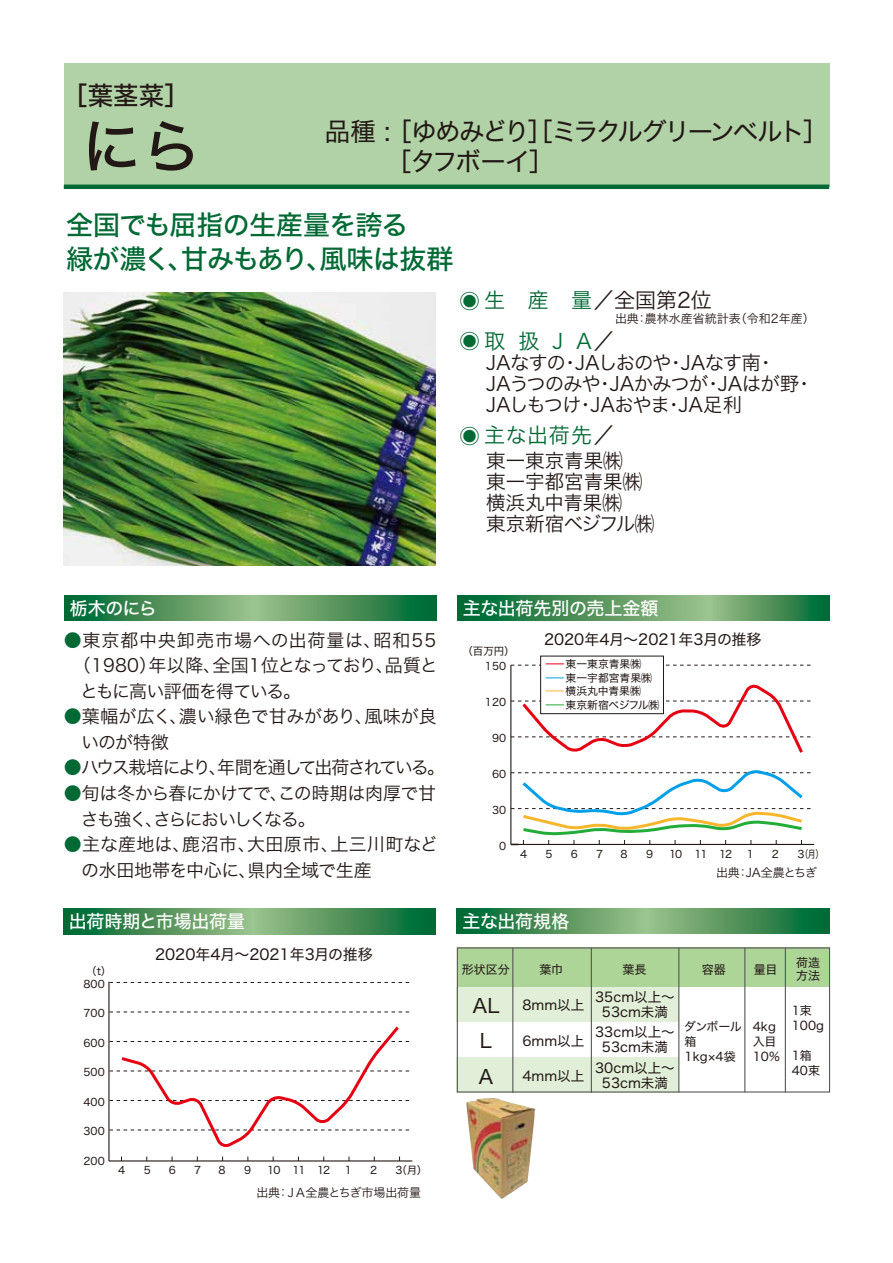
<style>
.page{position:relative;width:893px;height:1263px;background:#fff}
.page>*{position:absolute;margin:0;border:0;box-sizing:border-box;transform-origin:0 0}
.t1{font:60px "Hira Kaku Std W5";color:#221815}
.t2{font:27px/34.5px "Hira Kaku Std W5";letter-spacing:-.025em;color:#006934}
.t3{font:25.5px/30px "Hira Kaku Std W4";letter-spacing:-.095em;color:#221815}
.t4{font:25.5px "Hira Kaku Std W5";color:#221815}
.t5{font:21px/40.7px "Hira Kaku Std W3";color:#006934}
.t6{font:21px "Hira Kaku Std W3";letter-spacing:.03em;color:#006934}
.t7{font:19.5px/21px "Hira Kaku Std W3";letter-spacing:-.055em;color:#221815}
.t8{font:19.5px/21px "Hira Kaku Std W3";color:#221815}
.t9{font:19.5px/35.2px "Hira Kaku Std N W4";color:#221815;text-align:center}
.t10{font:18px/25.5px "Hira Kaku Std W3";color:#221815}
.t11{font:18px/25.5px "Hira Kaku Std W3";letter-spacing:-.07em;color:#221815}
.t12{font:18px "Hira Kaku Std W5";letter-spacing:-.02em;color:#fff}
.t13{font:18px/25.5px "Hira Kaku Std W3";letter-spacing:-.02em;color:#221815}
.t14{font:18px "Hira Kaku Std W3";letter-spacing:.015em;color:#221815}
.t15{font:18px "Hira Kaku Std W3";letter-spacing:-.115em;color:#221815}
.t16{font:18px "Hira Kaku Std W3";letter-spacing:.055em;color:#221815}
.t17{font:18px "Hira Kaku Std W3";letter-spacing:-.055em;color:#221815}
.t18{font:15px "Hira Kaku Std W4";color:#221815}
.t19{font:13.5px/20.2px "Hira Kaku Std N W4";color:#221815;text-align:center}
.t20{font:12px/15px "Hira Kaku Std W4";color:#221815}
.t21{font:12px "Hira Kaku Std W3";letter-spacing:-.025em;color:#221815}
.t22{font:12px "Hira Kaku Std W3";color:#221815}
.t23{font:12px/15px "Hira Kaku Std W4";letter-spacing:-.02em;color:#221815}
.t24{font:10.8px/13.5px "Hira Kaku Std W4";color:#221815}
.t25{font:10.5px "Hira Kaku Std W4";color:#221815}
.s1{color:#221815}
.s2{color:#006934}
.s3{color:#e60012}
.s4{color:#00a0e9}
.s5{color:#f8b62d}
.s6{color:#22ac38}
</style>
<div class="page">
<svg style="left:64px;top:596px;width:372px;height:25px;background:#4c925c"></svg>
<svg style="left:457px;top:596px;width:372px;height:25px;background:#4c925c"></svg>
<svg style="left:63px;top:908px;width:372px;height:26px;background:#4c925c"></svg>
<svg style="left:457px;top:909px;width:372px;height:25px;background:#4c925c"></svg>
<div style="left:64px;top:63px;width:765px;height:124px;background:#b1d1a7"></div>
<hr style="left:64px;top:185px;width:765px;height:4px;background:#006934">
<img style="left:64px;top:292px;width:372px;height:274px">
<hr style="left:108px;top:982px;width:2px;height:179px;background:#221815">
<svg style="left:109px;top:1012px;width:301px;height:1px"></svg>
<svg style="left:109px;top:982px;width:301px;height:1px"></svg>
<svg style="left:109px;top:1023px;width:303px;height:138px"></svg>
<hr style="left:510px;top:665px;width:1px;height:179px;background:#221815">
<svg style="left:511px;top:665px;width:300px;height:1px"></svg>
<svg style="left:511px;top:767px;width:303px;height:78px"></svg>
<svg style="left:511px;top:681px;width:300px;height:75px"></svg>
<div style="left:540px;top:656px;width:124px;height:58px;background:#fff;border:1px solid #221815"></div>
<div style="left:457px;top:948px;width:372px;height:39px;background:#add598"></div>
<div style="left:456px;top:987px;width:223px;height:35px;background:#e1efd8"></div>
<div style="left:456px;top:1057px;width:223px;height:36px;background:#e1efd8"></div>
<hr style="left:678px;top:948px;width:1px;height:144px;background:#595757">
<hr style="left:744px;top:948px;width:1px;height:144px;background:#595757">
<hr style="left:785px;top:948px;width:1px;height:144px;background:#595757">
<hr style="left:591px;top:948px;width:1px;height:145px;background:#595757">
<hr style="left:512px;top:948px;width:1px;height:145px;background:#595757">
<div style="left:457px;top:947px;width:373px;height:145px;border:1px solid #595757"></div>
<img style="left:466px;top:1098px;width:70px;height:101px">
<h3 class="t4" style="left:62px;top:76px;width:129px">［葉茎菜］</h3>
<h1 class="t1" style="left:81px;top:101px;width:121px">にら</h1>
<h3 class="t3" style="left:325px;top:116px;width:505px">品種 : ［ゆめみどり］［ミラクルグリーンベルト］　　［タフボーイ］</h3>
<h2 class="t2" style="left:66px;top:208px;width:389px">全国でも屈指の生産量を誇る<br>緑が濃く、甘みもあり、風味は抜群</h2>
<h3 class="t5" style="left:459px;top:279px;width:254px">◉ 生 産 量<span class="s1">／全国第2位</span>◉取扱JA<span class="s1">／</span></h3>
<p class="t22" style="left:615px;top:309px;width:201px">出典：農林水産省統計表（令和2年産）</p>
<h3 class="t7" style="left:486px;top:352px;width:329px">JAなすの・JAしおのや・JAなす南・<br>JAうつのみや・JAかみつが・JAはが野・<br>JAしもつけ・JAおやま・JA足利</h3>
<h3 class="t8" style="left:486px;top:450px;width:169px">東一東京青果㈱<br>東一宇都宮青果㈱横浜丸中青果㈱<br>東京新宿ベジフル㈱</h3>
<h3 class="t6" style="left:459px;top:419px;width:156px">◉ 主な出荷先<span class="s1">／</span></h3>
<h3 class="t12" style="left:70px;top:595px;width:88px">栃木のにら</h3>
<h3 class="t12" style="left:463px;top:595px;width:197px">主な出荷先別の売上金額</h3>
<h3 class="t16" style="left:64px;top:627px;width:374px"><span class="s2">●</span>東京都中央卸売市場への出荷量は、昭和55</h3>
<h3 class="t14" style="left:73px;top:652px;width:366px">（1980）年以降、全国1位となっており、品質と</h3>
<h3 class="t17" style="left:80px;top:678px;width:222px">ともに高い評価を得ている。</h3>
<h3 class="t13" style="left:81px;top:704px;width:357px;text-indent:-17px"><span class="s2">●</span>葉幅が広く、濃い緑色で甘みがあり、風味が良いのが特徴</h3>
<h3 class="t15" style="left:64px;top:754px;width:383px"><span class="s2">●</span>ハウス栽培により、年間を通して出荷されている。</h3>
<h3 class="t11" style="left:81px;top:780px;width:357px;text-indent:-17px"><span class="s2">●</span>旬は冬から春にかけてで、この時期は肉厚で甘さも強く、さらにおいしくなる。</h3>
<h3 class="t10" style="left:81px;top:831px;width:358px;text-indent:-18px"><span class="s2">●</span>主な産地は、鹿沼市、大田原市、上三川町などの水田地帯を中心に、県内全域で生産</h3>
<p class="t25" style="left:462px;top:643px;width:54px">（百万円）</p>
<h3 class="t18" style="left:544px;top:628px;width:219px">2020年4月～2021年3月の推移</h3>
<p class="t25" style="left:485px;top:658px;width:23px">150</p>
<p class="t24" style="left:544px;top:658px;width:117px"><span class="s3">ー</span>東一東京青果㈱<span class="s4">ー</span>東一宇都宮青果㈱<span class="s5">ー</span>横浜丸中青果㈱<span class="s6">ー</span>東京新宿ベジフル㈱</p>
<p class="t25" style="left:485px;top:694px;width:23px">120</p>
<p class="t25" style="left:492px;top:730px;width:16px">90</p>
<p class="t25" style="left:492px;top:766px;width:16px">60</p>
<p class="t25" style="left:492px;top:802px;width:16px">30</p>
<p class="t25" style="left:499px;top:838px;width:9px">0</p>
<p class="t25" style="left:520px;top:846px;width:9px">4</p>
<p class="t25" style="left:546px;top:846px;width:9px">5</p>
<p class="t25" style="left:571px;top:846px;width:9px">6</p>
<p class="t25" style="left:596px;top:846px;width:9px">7</p>
<p class="t25" style="left:621px;top:846px;width:9px">8</p>
<p class="t25" style="left:646px;top:846px;width:9px">9</p>
<p class="t25" style="left:669px;top:846px;width:64px">10 11 12</p>
<p class="t25" style="left:747px;top:846px;width:9px">1</p>
<p class="t25" style="left:772px;top:846px;width:9px">2</p>
<p class="t25" style="left:798px;top:846px;width:27px">3（月）</p>
<p class="t21" style="left:716px;top:864px;width:102px">出典：JA全農とちぎ</p>
<h3 class="t12" style="left:69px;top:907px;width:178px">出荷時期と市場出荷量</h3>
<h3 class="t12" style="left:462px;top:908px;width:108px">主な出荷規格</h3>
<p class="t25" style="left:86px;top:963px;width:27px">（t）</p>
<p class="t25" style="left:84px;top:976px;width:23px">800</p>
<p class="t25" style="left:84px;top:1005px;width:23px">700</p>
<p class="t25" style="left:84px;top:1035px;width:23px">600</p>
<p class="t25" style="left:84px;top:1064px;width:23px">500</p>
<p class="t25" style="left:84px;top:1094px;width:23px">400</p>
<p class="t25" style="left:84px;top:1123px;width:23px">300</p>
<p class="t25" style="left:84px;top:1153px;width:23px">200</p>
<h3 class="t18" style="left:155px;top:943px;width:219px">2020年4月～2021年3月の推移</h3>
<p class="t25" style="left:118px;top:1162px;width:9px">4</p>
<p class="t25" style="left:144px;top:1162px;width:9px">5</p>
<p class="t25" style="left:169px;top:1162px;width:9px">6</p>
<p class="t25" style="left:194px;top:1162px;width:9px">7</p>
<p class="t25" style="left:219px;top:1162px;width:9px">8</p>
<p class="t25" style="left:244px;top:1162px;width:9px">9</p>
<p class="t25" style="left:267px;top:1162px;width:64px">10 11 12</p>
<p class="t25" style="left:345px;top:1162px;width:9px">1</p>
<p class="t25" style="left:370px;top:1162px;width:9px">2</p>
<p class="t25" style="left:396px;top:1162px;width:33px">3（月）</p>
<p class="t21" style="left:257px;top:1184px;width:166px">出典：ＪＡ全農とちぎ市場出荷量</p>
<p class="t20" style="left:462px;top:962px;width:49px">形状区分</p>
<p class="t20" style="left:539px;top:962px;width:25px">葉巾</p>
<p class="t20" style="left:623px;top:962px;width:25px">葉長</p>
<h3 class="t9" style="left:472px;top:988px;width:28px">AL<br>L<br>A</h3>
<p class="t19" style="left:595px;top:987px;width:81px">35cm以上～</p>
<p class="t19" style="left:522px;top:995px;width:63px">8mm以上</p>
<p class="t19" style="left:595px;top:1002px;width:81px">53cm未満<br>33cm以上～</p>
<p class="t19" style="left:522px;top:1030px;width:63px">6mm以上</p>
<p class="t19" style="left:595px;top:1037px;width:81px">53cm未満<br>30cm以上～</p>
<p class="t19" style="left:522px;top:1065px;width:63px">4mm以上</p>
<p class="t19" style="left:602px;top:1072px;width:68px">53cm未満</p>
<p class="t20" style="left:702px;top:962px;width:25px">容器</p>
<p class="t23" style="left:684px;top:1018px;width:59px">ダンボール箱<br>1kg×4袋</p>
<p class="t20" style="left:754px;top:962px;width:25px">量目</p>
<p class="t20" style="left:796px;top:955px;width:25px;line-height:13.5px">荷造方法</p>
<p class="t20" style="left:753px;top:1019px;width:28px">4kg入目<br>10%</p>
<p class="t20" style="left:792px;top:1003px;width:34px">1束<br>100g</p>
<p class="t20" style="left:792px;top:1048px;width:30px">1箱<br>40束</p>
</div>
